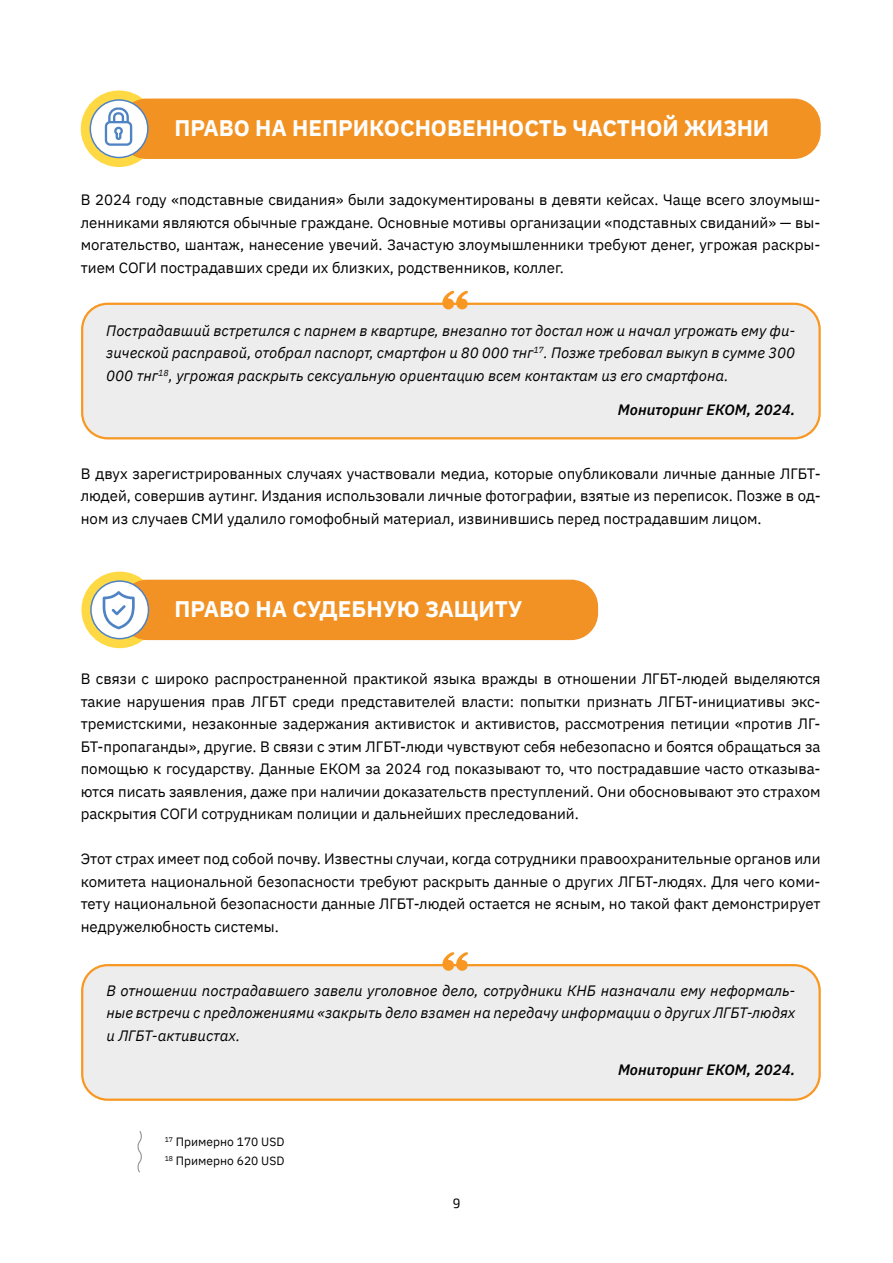
<style>
.page{position:relative;width:893px;height:1263px;background:#fff}
.page>*{position:absolute;margin:0;border:0;box-sizing:border-box;transform-origin:0 0}
.t1{font:700 22.5px "IBM Plex Sans";color:#fff}
.t2{font:15px/22.5px "IBM Plex Sans";color:#000;text-align:justify}
.t3{font:italic 15px/22.5px "IBM Plex Sans";color:#000;text-align:justify}
.t4{font:italic 600 15px "IBM Plex Sans";color:#000}
.t5{font:13.5px "Exo 2";color:#000}
.t6{font:12px/19.5px "IBM Plex Sans";color:#000}
</style>
<div class="page">
<div style="left:82px;top:965px;width:738px;height:135px;background:#ededed;border-radius:26px"></div>
<div style="left:81px;top:964px;width:740px;height:137px;border:2px solid #f89721;border-radius:26px"></div>
<svg style="left:442px;top:952px;width:26px;height:19px"></svg>
<div style="left:82px;top:304px;width:738px;height:134px;background:#ededed;border-radius:26px"></div>
<div style="left:81px;top:303px;width:740px;height:136px;border:2px solid #f89721;border-radius:26px"></div>
<svg style="left:442px;top:291px;width:26px;height:18px"></svg>
<svg style="left:137px;top:1131px;width:5px;height:42px"></svg>
<div style="left:81px;top:90px;width:76px;height:77px;background:#ffd944;border-radius:50%"></div>
<div style="left:120px;top:99px;width:701px;height:60px;background:#f29222;border-radius:27px"></div>
<div style="left:90px;top:100px;width:58px;height:58px;background:#fff;border-radius:50%"></div>
<div style="left:90px;top:99px;width:59px;height:59px;border:2px solid #4f83c3;border-radius:50%"></div>
<svg style="left:105px;top:107px;width:27px;height:39px"></svg>
<div style="left:81px;top:572px;width:77px;height:76px;background:#ffd944;border-radius:50%"></div>
<div style="left:120px;top:580px;width:478px;height:60px;background:#f29224;border-radius:27px"></div>
<div style="left:91px;top:581px;width:57px;height:58px;background:#fff;border-radius:50%"></div>
<div style="left:90px;top:580px;width:59px;height:59px;border:2px solid #4f83c3;border-radius:50%"></div>
<svg style="left:103px;top:591px;width:32px;height:38px"></svg>
<h1 class="t1" style="left:174px;top:110px;width:596px">ПРАВО НА НЕПРИКОСНОВЕННОСТЬ ЧАСТНОЙ ЖИЗНИ</h1>
<p class="t2" style="left:81px;top:187px;width:741px">В 2024 году «подставные свидания» были задокументированы в девяти кейсах. Чаще всего злоумыш&shy;ленниками являются обычные граждане. Основные мотивы организации «подставных свиданий» — вы&shy;могательство, шантаж, нанесение увечий. Зачастую злоумышленники требуют денег, угрожая раскры&shy;тием СОГИ пострадавших среди их близких, родственников, коллег.</p>
<p class="t3" style="left:106px;top:318px;width:690px">Пострадавший встретился с парнем в квартире, внезапно тот достал нож и начал угрожать ему фи&shy;зической расправой, отобрал паспорт, смартфон и 80 000 тнг<sup>17</sup>. Позже требовал выкуп в сумме 300<br>000 тнг<sup>18</sup>, угрожая раскрыть сексуальную ориентацию всем контактам из его смартфона.</p>
<p class="t4" style="left:618px;top:398px;width:179px">Мониторинг ЕКОМ, 2024.</p>
<p class="t2" style="left:81px;top:461px;width:741px">В двух зарегистрированных случаях участвовали медиа, которые опубликовали личные данные ЛГБТ&shy;людей, совершив аутинг. Издания использовали личные фотографии, взятые из переписок. Позже в од&shy;ном из случаев СМИ удалило гомофобный материал, извинившись перед пострадавшим лицом.</p>
<h1 class="t1" style="left:175px;top:591px;width:349px">ПРАВО НА СУДЕБНУЮ ЗАЩИТУ</h1>
<p class="t2" style="left:81px;top:666px;width:741px">В связи с широко распространенной практикой языка вражды в отношении ЛГБТ-людей выделяются такие нарушения прав ЛГБТ среди представителей власти: попытки признать ЛГБТ-инициативы экс&shy;тремистскими, незаконные задержания активисток и активистов, рассмотрения петиции «против ЛГ-БТ-пропаганды», другие. В связи с этим ЛГБТ-люди чувствуют себя небезопасно и боятся обращаться за помощью к государству. Данные ЕКОМ за 2024 год показывают то, что пострадавшие часто отказыва&shy;ются писать заявления, даже при наличии доказательств преступлений. Они обосновывают это страхом раскрытия СОГИ сотрудникам полиции и дальнейших преследований.</p>
<p class="t2" style="left:81px;top:846px;width:741px">Этот страх имеет под собой почву. Известны случаи, когда сотрудники правоохранительные органов или комитета национальной безопасности требуют раскрыть данные о других ЛГБТ-людях. Для чего коми&shy;тету национальной безопасности данные ЛГБТ-людей остается не ясным, но такой факт демонстрирует недружелюбность системы.</p>
<p class="t3" style="left:106px;top:978px;width:690px">В отношении пострадавшего завели уголовное дело, сотрудники КНБ назначали ему неформаль&shy;ные встречи с предложениями «закрыть дело взамен на передачу информации о других ЛГБТ-людях и ЛГБТ-активистах.</p>
<p class="t4" style="left:618px;top:1058px;width:179px">Мониторинг ЕКОМ, 2024.</p>
<p class="t6" style="left:165px;top:1131px;width:121px"><sup>17</sup> Примерно 170 USD<br><sup>18</sup> Примерно 620 USD</p>
<p class="t5" style="left:453px;top:1195px;width:9px">9</p>
</div>
